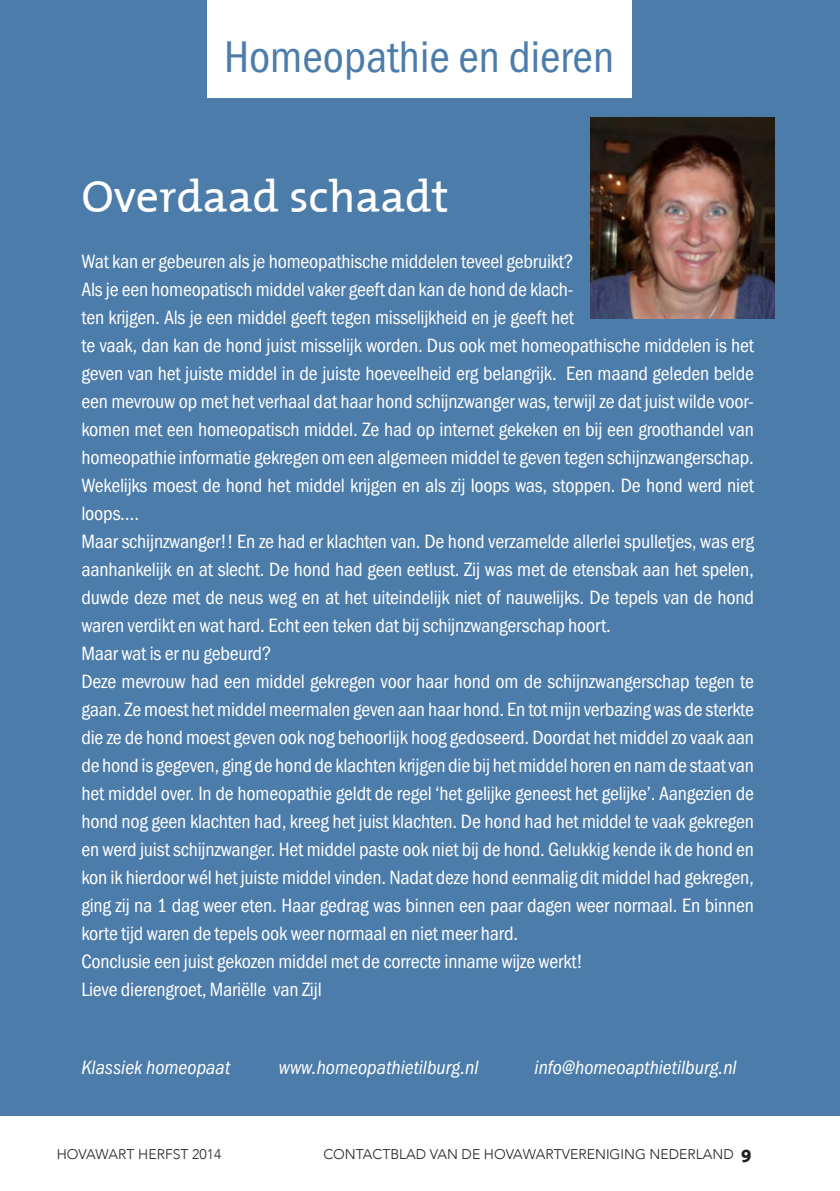
<style>
.page{position:relative;width:840px;height:1191px;background:#fff}
.page>*{position:absolute;margin:0;border:0;box-sizing:border-box;transform-origin:0 0}
.brood{font:46px "Franklin Got URWTCE Boo Con";color:#4c7caa}
.brood-2{font:46px "The Mix";color:#fff}
.brood-3{font:20px/28px "Franklin Got URWTCE Boo Con";letter-spacing:-.01em;color:#fff;text-align:justify}
.brood-4{font:20px "Franklin Got URWTCE Boo Con Ita";color:#fff}
.t1{font:300 14px "Avenir";color:#231f20}
.s1{font-family:"The Sans";font-weight:800;font-size:18px}
</style>
<div class="page">
<div style="left:0;top:0;width:839px;height:1115px;background:#4c7caa"></div>
<div style="left:207px;top:0;width:424px;height:98px;background:#fff"></div>
<img style="left:590px;top:118px;width:184px;height:201px">
<p class="brood" style="left:224px;top:31px;width:391px">Homeopathie en dieren</p>
<p class="brood-2" style="left:81px;top:158px;width:368px">Overdaad schaadt</p>
<p class="brood-3" style="left:81px;top:248px;width:673px;text-align:left">Wat kan er gebeuren als je homeopathische middelen teveel gebruikt?<br>Als je een homeopatisch middel vaker geeft dan kan de hond de klach-<br>ten krijgen. Als je een middel geeft tegen misselijkheid en je geeft het<br>te vaak, dan kan de hond juist misselijk worden. Dus ook met homeopathische middelen is het geven van het juiste middel in de juiste hoeveelheid erg belangrijk. Een maand geleden belde een mevrouw op met het verhaal dat haar hond schijnzwanger was, terwijl ze dat juist wilde voor&shy;komen met een homeopatisch middel. Ze had op internet gekeken en bij een groothandel van homeopathie informatie gekregen om een algemeen middel te geven tegen schijnzwangerschap.<br>Wekelijks moest de hond het middel krijgen en als zij loops was, stoppen. De hond werd niet loops….</p>
<p class="brood-3" style="left:81px;top:528px;width:673px">Maar schijnzwanger!! En ze had er klachten van. De hond verzamelde allerlei spulletjes, was erg aanhankelijk en at slecht. De hond had geen eetlust. Zij was met de etensbak aan het spelen, duwde deze met de neus weg en at het uiteindelijk niet of nauwelijks. De tepels van de hond waren verdikt en wat hard. Echt een teken dat bij schijnzwangerschap hoort.</p>
<p class="brood-3" style="left:81px;top:640px;width:192px">Maar wat is er nu gebeurd?</p>
<p class="brood-3" style="left:81px;top:668px;width:673px">Deze mevrouw had een middel gekregen voor haar hond om de schijnzwangerschap tegen te gaan. Ze moest het middel meermalen geven aan haar hond. En tot mijn verbazing was de sterkte die ze de hond moest geven ook nog behoorlijk hoog gedoseerd. Doordat het middel zo vaak aan de hond is gegeven, ging de hond de klachten krijgen die bij het middel horen en nam de staat van het middel over. In de homeopathie geldt de regel ‘het gelijke geneest het gelijke’. Aangezien de hond nog geen klachten had, kreeg het juist klachten. De hond had het middel te vaak gekregen en werd juist schijnzwanger. Het middel paste ook niet bij de hond. Gelukkig kende ik de hond en kon ik hierdoor wél het juiste middel vinden. Nadat deze hond eenmalig dit middel had gekregen, ging zij na 1 dag weer eten. Haar gedrag was binnen een paar dagen weer normaal. En binnen korte tijd waren de tepels ook weer normaal en niet meer hard.</p>
<p class="brood-3" style="left:81px;top:948px;width:503px">Conclusie een juist gekozen middel met de correcte inname wijze werkt!</p>
<p class="brood-3" style="left:81px;top:976px;width:242px">Lieve dierengroet, Mariëlle van Zijl</p>
<p class="brood-4" style="left:81px;top:1056px;width:150px">Klassiek homeopaat</p>
<p class="brood-4" style="left:279px;top:1056px;width:201px">www.homeopathietilburg.nl</p>
<p class="brood-4" style="left:534px;top:1056px;width:203px">info@homeoapthietilburg.nl</p>
<p class="t1" style="left:57px;top:1145px;width:166px">HOVAWART HERFST 2014</p>
<p class="t1" style="left:323px;top:1145px;width:429px">CONTACTBLAD VAN DE HOVAWARTVERENIGING NEDERLAND <span class="s1">9</span></p>
</div>
